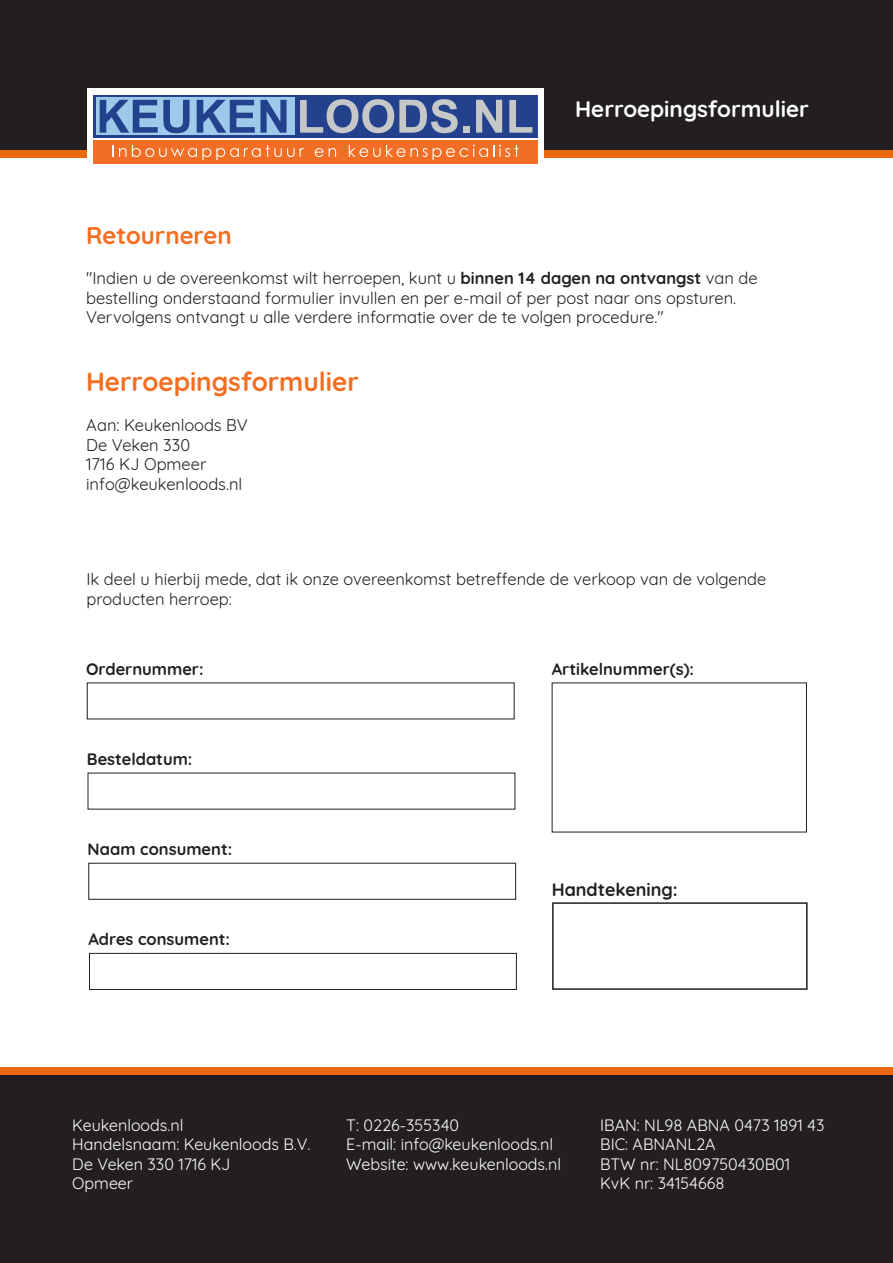
<style>
.page{position:relative;width:893px;height:1263px;background:#fff}
.page>*{position:absolute;margin:0;border:0;box-sizing:border-box;transform-origin:0 0}
.t1{font:700 26.25px "Quicksand";color:#f36e21}
.t2{font:700 24px "Quicksand";color:#f36e21}
.t3{font:700 22.5px "Quicksand";color:#fff}
.t4{font:700 18px "Quicksand";color:#231f20}
.t5{font:16.5px "Quicksand";color:#231f20}
.t6{font:700 16.5px "Quicksand";color:#231f20}
.t7{font:16.05px "Quicksand";color:#fff}
.s1{font-weight:700}
</style>
<div class="page">
<div style="left:0;top:1070px;width:893px;height:193px;background:#231f20"></div>
<div style="left:0;top:1067px;width:893px;height:7px;background:#ea6810"></div>
<div style="left:0;top:0;width:893px;height:150px;background:#231f20"></div>
<div style="left:0;top:150px;width:893px;height:8px;background:#ea6810"></div>
<div style="left:87px;top:88px;width:457px;height:83px;background:#fff"></div>
<div style="left:94px;top:140px;width:444px;height:24px;background:#f26e24"></div>
<svg style="left:112px;top:145px;width:14px;height:12px"></svg>
<svg style="left:132px;top:145px;width:172px;height:15px"></svg>
<svg style="left:315px;top:148px;width:21px;height:9px"></svg>
<svg style="left:349px;top:145px;width:170px;height:15px"></svg>
<div style="left:94px;top:95px;width:444px;height:42px;background:#24418e"></div>
<svg style="left:96px;top:97px;width:198px;height:38px;background:#9bc5e8"></svg>
<svg style="left:300px;top:99px;width:158px;height:34px"></svg>
<div style="left:463px;top:126px;width:6px;height:7px;background:#c5c7c8"></div>
<svg style="left:476px;top:100px;width:26px;height:33px"></svg>
<svg style="left:509px;top:100px;width:23px;height:33px"></svg>
<svg style="left:100px;top:100px;width:90px;height:33px"></svg>
<svg style="left:197px;top:100px;width:90px;height:33px"></svg>
<div style="left:88px;top:863px;width:428px;height:37px;border:1px solid #231f20"></div>
<div style="left:89px;top:953px;width:428px;height:37px;border:1px solid #231f20"></div>
<div style="left:552px;top:902px;width:256px;height:88px;border:2px solid #231f20"></div>
<p class="t3" style="left:575px;top:90px;width:235px">Herroepingsformulier</p>
<p class="t2" style="left:86px;top:216px;width:147px">Retourneren</p>
<p class="t5" style="left:86px;top:265px;width:673px">"Indien u de overeenkomst wilt herroepen, kunt u <span class="s1">binnen 14 dagen na ontvangst</span> van de</p>
<p class="t5" style="left:86px;top:285px;width:652px">bestelling onderstaand formulier invullen en per e-mail of per post naar ons opsturen.</p>
<p class="t5" style="left:86px;top:305px;width:579px">Vervolgens ontvangt u alle verdere informatie over de te volgen procedure."</p>
<p class="t1" style="left:86px;top:360px;width:274px">Herroepingsformulier</p>
<p class="t5" style="left:86px;top:412px;width:163px">Aan: Keukenloods BV</p>
<p class="t5" style="left:86px;top:432px;width:106px">De Veken 330</p>
<p class="t5" style="left:86px;top:452px;width:122px">1716 KJ Opmeer</p>
<p class="t5" style="left:86px;top:471px;width:158px">info@keukenloods.nl</p>
<p class="t5" style="left:87px;top:566px;width:681px">Ik deel u hierbij mede, dat ik onze overeenkomst betreffende de verkoop van de volgende</p>
<p class="t5" style="left:87px;top:586px;width:147px">producten herroep:</p>
<p class="t6" style="left:86px;top:655px;width:119px">Ordernummer:</p>
<p class="t6" style="left:87px;top:745px;width:107px">Besteldatum:</p>
<p class="t6" style="left:88px;top:835px;width:146px">Naam consument:</p>
<p class="t6" style="left:88px;top:926px;width:143px">Adres consument:</p>
<p class="t6" style="left:552px;top:655px;width:144px">Artikelnummer(s):</p>
<p class="t4" style="left:552px;top:875px;width:128px">Handtekening:</p>
<p class="t7" style="left:72px;top:1113px;width:113px">Keukenloods.nl</p>
<p class="t7" style="left:72px;top:1132px;width:240px">Handelsnaam: Keukenloods B.V.</p>
<p class="t7" style="left:72px;top:1151px;width:160px">De Veken 330 1716 KJ</p>
<p class="t7" style="left:72px;top:1171px;width:62px">Opmeer</p>
<p class="t7" style="left:346px;top:1113px;width:114px">T: 0226-355340</p>
<p class="t7" style="left:346px;top:1132px;width:208px">E-mail: info@keukenloods.nl</p>
<p class="t7" style="left:346px;top:1151px;width:216px">Website: www.keukenloods.nl</p>
<p class="t7" style="left:600px;top:1113px;width:226px">IBAN: NL98 ABNA 0473 1891 43</p>
<p class="t7" style="left:600px;top:1132px;width:117px">BIC: ABNANL2A</p>
<p class="t7" style="left:600px;top:1151px;width:192px">BTW nr: NL809750430B01</p>
<p class="t7" style="left:600px;top:1171px;width:126px">KvK nr: 34154668</p>
</div>
